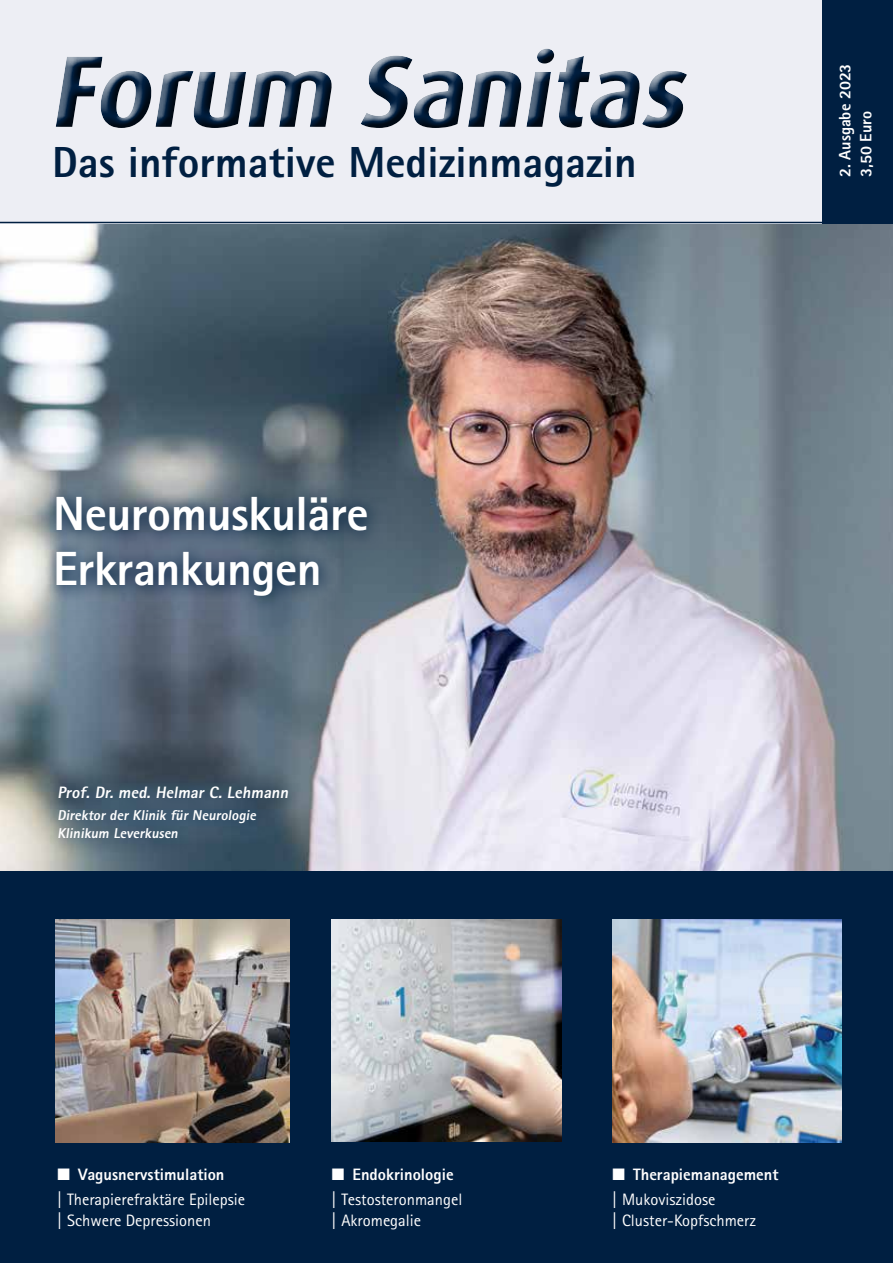
<style>
.page{position:relative;width:893px;height:1263px;background:#fff}
.page>*{position:absolute;margin:0;border:0;box-sizing:border-box;transform-origin:0 0}
.t1{font:italic 700 102px "Dax Offc Pro";color:#001f41}
.t2{font:800 48px/55.2px "Rotis Sans Serif Pro";letter-spacing:-.01em;color:#fff}
.t3{font:800 43.5px "Rotis Sans Serif Pro";color:#001f41}
.t4{font:16.5px/25.2px "Rotis Sans Serif Pro";color:#fff}
.t5{font:800 16.5px/21px "Rotis Sans Serif Pro";color:#fff}
.t6{font:800 14.25px/18px "Rotis Sans Serif Pro";color:#fff}
.s1{font-weight:800}
.s2{font-weight:400}
</style>
<div class="page">
<img style="left:0;top:223px;width:893px;height:649px">
<div style="left:0;top:872px;width:893px;height:391px;background:#001f41"></div>
<div style="left:0;top:0;width:893px;height:223px;background:#edeef4"></div>
<div style="left:823px;top:0;width:70px;height:223px;background:#001f41"></div>
<div style="left:47px;top:44px;width:650px;height:95px;background:#181716;opacity:.75"></div>
<div style="left:6px;top:449px;width:408px;height:194px;background:#001f41;opacity:.45"></div>
<hr style="left:0;top:222px;width:893px;height:1px;background:#001f41">
<img style="left:612px;top:920px;width:230px;height:223px">
<img style="left:55px;top:920px;width:234px;height:223px">
<img style="left:332px;top:920px;width:229px;height:222px">
<div style="left:44px;top:772px;width:259px;height:81px;background:#001f41;opacity:.75"></div>
<h1 class="t1" style="left:49px;top:25px;width:657px">Forum Sanitas</h1>
<h3 class="t3" style="left:52px;top:135px;width:586px">Das informative Medizinmagazin</h3>
<h2 class="t2" style="left:53px;top:485px;width:317px">Neuromuskuläre<br>Erkrankungen</h2>
<p class="t5" style="left:57px;top:782px;width:235px">Prof. Dr. med. Helmar C. Lehmann</p>
<p class="t6" style="left:57px;top:806px;width:203px">Direktor der Klinik für Neurologie<br>Klinikum Leverkusen</p>
<p class="t5" style="left:834px;top:177px;width:115px;rotate:-90deg">2. Ausgabe 2023<br>3,50 Euro</p>
<p class="t4" style="left:57px;top:1162px;width:189px">■ <span class="s1">Vagusnervstimulation<br></span>| Therapierefraktäre Epilepsie</p>
<p class="t4" style="left:57px;top:1208px;width:155px">| Schwere Depressionen</p>
<p class="t4" style="left:332px;top:1162px;width:132px">■ <span class="s1">Endokrinologie<br></span>| Testosteronmangel</p>
<p class="t4" style="left:332px;top:1208px;width:91px">| Akromegalie</p>
<p class="t5" style="left:612px;top:1161px;width:168px;line-height:25.2px">■ Therapiemanagement <span class="s2">| Mukoviszidose</span></p>
<p class="t4" style="left:612px;top:1208px;width:145px">| Cluster-Kopfschmerz</p>
</div>
